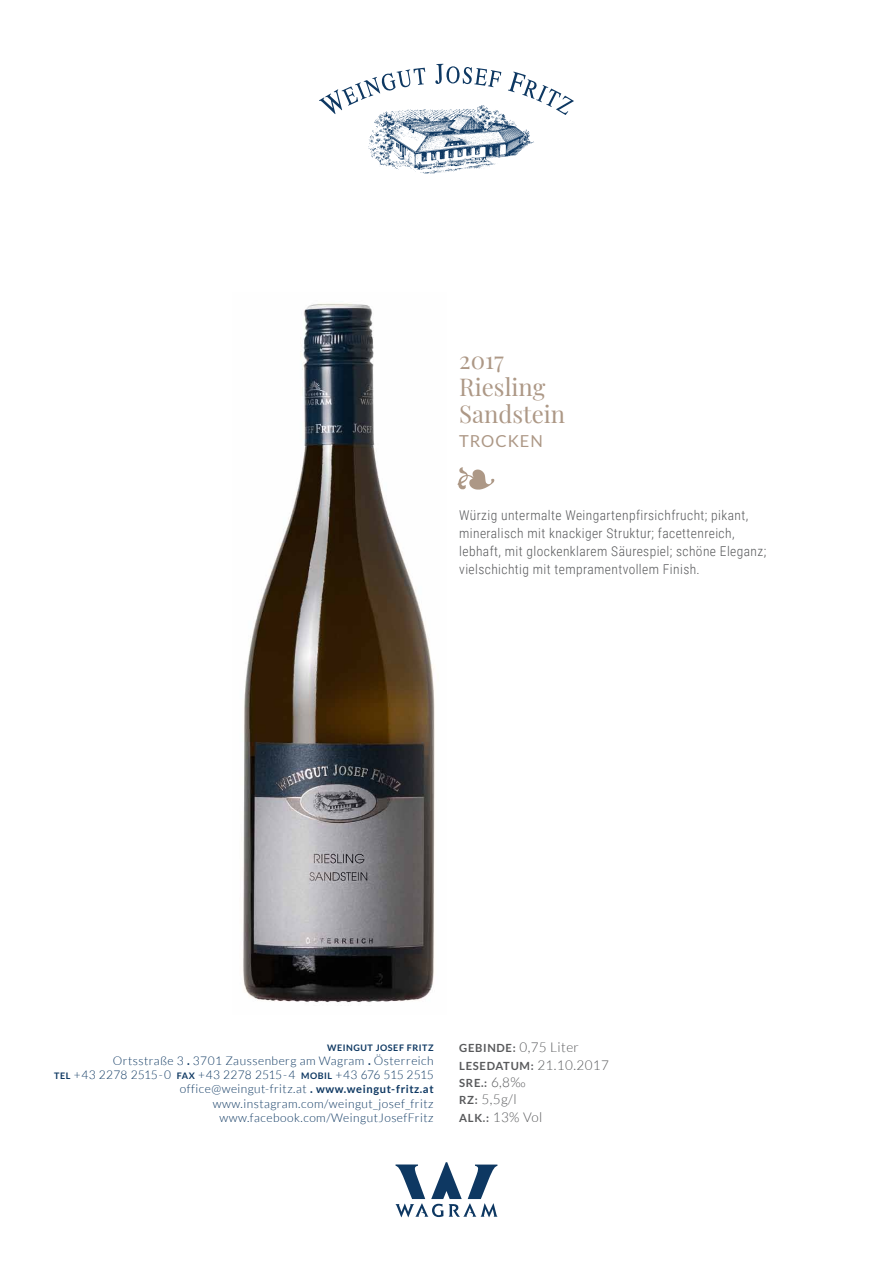
<style>
.page{position:relative;width:893px;height:1263px;background:#fff}
.page>*{position:absolute;margin:0;border:0;box-sizing:border-box;transform-origin:0 0}
.t1{font:24px/27px "Playfair Display";color:#ad9886}
.t2{font:16.5px "Lato";letter-spacing:.06em;color:#ad9886}
.t3{font:300 13.5px/18px "Roboto Condensed";letter-spacing:.03em;color:#58595b}
.t4{font:300 13.5px/17.4px "Lato";letter-spacing:.03em;color:#58595b}
.t5{font:300 12px/14.2px "Lato";letter-spacing:.04em;color:#0e3862;text-align:right}
.t6{font:700 11.25px/17.4px "Lato";letter-spacing:.06em;color:#58595b}
.t7{font:700 9px "Lato";letter-spacing:.06em;color:#0e3862}
.s1{font-weight:700}
.s2{font-weight:700;font-size:9px}
.s3{font-weight:700;font-size:11.1px}
.s4{font-weight:700;font-size:11.25px}
.s5{font-weight:300;font-size:13.5px}
</style>
<div class="page">
<img style="left:243px;top:303px;width:192px;height:700px">
<svg style="left:395px;top:1162px;width:102px;height:55px"></svg>
<svg style="left:319px;top:64px;width:255px;height:51px"></svg>
<img style="left:365px;top:101px;width:173px;height:73px">
<img style="left:458px;top:467px;width:37px;height:22px">
<h1 class="t1" style="left:459px;top:344px;width:107px">2017<br>Riesling<br>Sandstein</h1>
<h2 class="t2" style="left:459px;top:431px;width:85px">TROCKEN</h2>
<p class="t3" style="left:459px;top:506px;width:308px">Würzig untermalte Weingartenpfirsichfrucht; pikant, mineralisch mit knackiger Struktur; facettenreich, lebhaft, mit glockenklarem Säurespiel; schöne Eleganz; vielschichtig mit tempramentvollem Finish.</p>
<p class="t7" style="left:327px;top:1042px;width:108px">WEINGUT JOSEF FRITZ</p>
<p class="t5" style="left:54px;top:1053px;width:381px">Ortsstraße 3 <span class="s1">.</span> 3701 Zaussenberg am Wagram <span class="s1">.</span> Österreich<br><span class="s2">TE L</span> +43 2278 2515-0 <span class="s2">FAX</span> +43 2278 2515-4 <span class="s2">MOBIL</span> +43 676 515 2515 office@weingut-fritz.at <span class="s1">.</span> <span class="s3">WWW.WEINGUT-FRITZ.AT </span>www.instagram.com/weingut_josef_fritz www.facebook.com/WeingutJosefFritz</p>
<p class="t4" style="left:459px;top:1039px;width:121px"><span class="s4">GEBINDE:</span> 0,75 Liter</p>
<p class="t6" style="left:459px;top:1057px;width:151px">LESEDATUM : <span class="s5">21.10.2017<br></span>SRE.: <span class="s5">6,8‰</span></p>
<p class="t4" style="left:459px;top:1091px;width:85px"><span class="s4">RZ:</span> 5,5g/l<br><span class="s4">ALK.:</span> 13% Vol</p>
</div>
